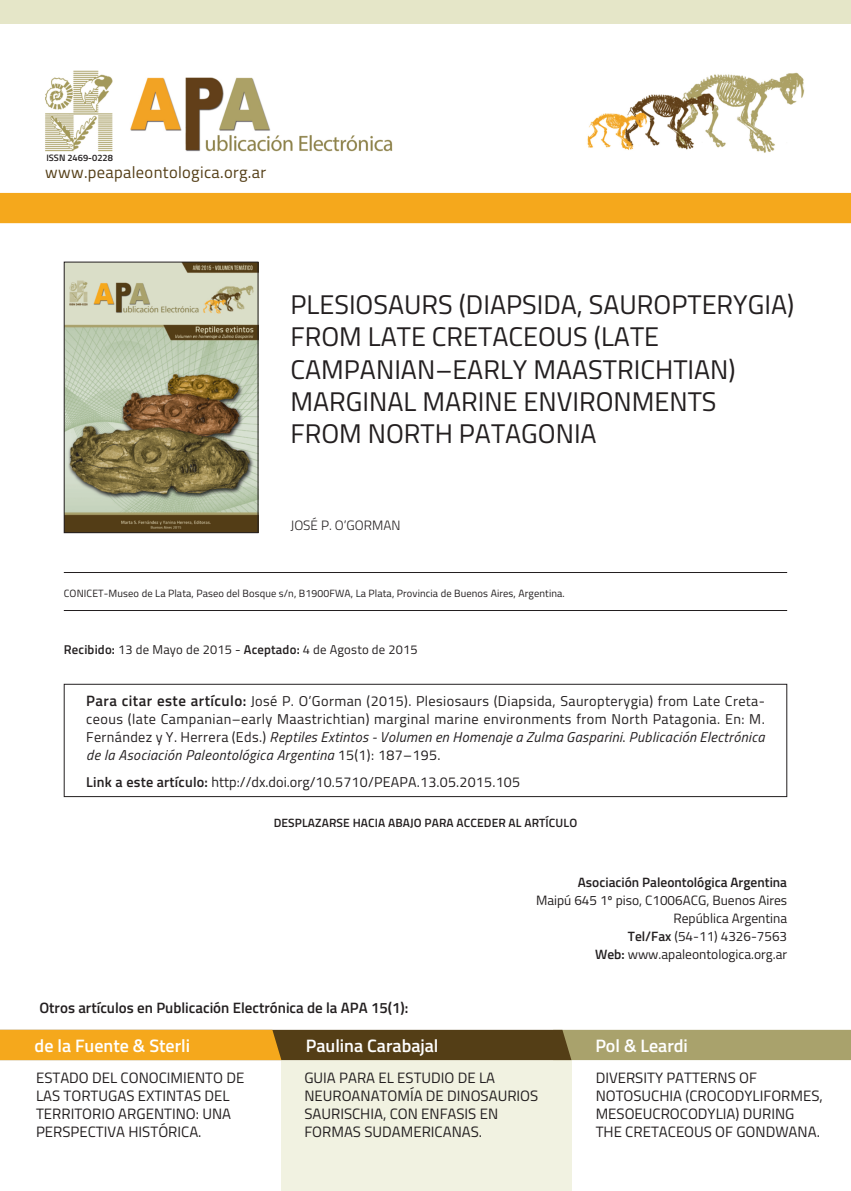
<style>
.page{position:relative;width:851px;height:1191px;background:#fff}
.page>*{position:absolute;margin:0;border:0;box-sizing:border-box;transform-origin:0 0}
.t1{font:27px/32.4px "Titillium";color:#231f20}
.t2{font:600 18px "Titillium";color:#fff}
.t3{font:16.5px "Titillium";letter-spacing:.02em;color:#543e16}
.t4{font:15px/18px "Titillium";color:#231f20}
.t5{font:600 15px "Titillium";color:#231f20}
.t6{font:14.25px/18px "Titillium";letter-spacing:.03em;color:#231f20;text-align:justify}
.t7{font:13.5px/18px "Titillium";color:#231f20;text-align:right}
.t8{font:600 13.5px "Titillium";color:#231f20}
.t9{font:300 13.5px "Titillium";color:#231f20}
.t10{font:12.75px "Titillium";letter-spacing:.015em;color:#231f20}
.t11{font:600 12px "Titillium";letter-spacing:.01em;color:#231f20}
.t12{font:10.5px "Titillium";letter-spacing:.01em;color:#231f20}
.t13{font:600 9.3px "Titillium";color:#231f20}
.s1{font-weight:600}
.s2{font-weight:600;font-size:15px}
.s3{font-style:italic}
</style>
<div class="page">
<div style="left:0;top:0;width:850px;height:23px;background:#e5e6c8"></div>
<div style="left:64px;top:684px;width:723px;height:113px;border:1px solid #231f20"></div>
<div style="left:281px;top:1059px;width:293px;height:132px;background:#f1f2e1"></div>
<div style="left:572px;top:1054px;width:278px;height:137px;background:#fff"></div>
<svg style="left:0;top:1029px;width:850px;height:31px;background:#a68439"></svg>
<div style="left:0;top:193px;width:850px;height:30px;background:#f5a81c"></div>
<hr style="left:64px;top:572px;width:723px;height:1px;background:#231f20">
<hr style="left:64px;top:610px;width:723px;height:1px;background:#231f20">
<img style="left:66px;top:264px;width:190px;height:267px">
<div style="left:64px;top:262px;width:194px;height:271px;border:1px solid #231f20"></div>
<img style="left:45px;top:71px;width:68px;height:81px">
<img style="left:130px;top:77px;width:263px;height:75px">
<img style="left:587px;top:72px;width:218px;height:81px">
<p class="t13" style="left:46px;top:153px;width:68px">ISSN 2469-0228</p>
<p class="t3" style="left:45px;top:163px;width:222px">www.peapaleontologica.org.ar</p>
<h1 class="t1" style="left:290px;top:288px;width:505px">PLESIOSAURS (DIAPSIDA, SAUROPTERYGIA)<br>FROM LATE CRETACEOUS (LATE<br>CAMPANIAN–EARLY MAASTRICHTIAN)<br>MARGINAL MARINE ENVIRONMENTS<br>FROM NORTH PATAGONIA</h1>
<p class="t9" style="left:290px;top:518px;width:111px">JOSÉ P. O’GORMAN</p>
<p class="t12" style="left:64px;top:587px;width:502px">CONICET-Museo de La Plata, Paseo del Bosque s/n, B1900FWA, La Plata, Provincia de Buenos Aires, Argentina.</p>
<p class="t10" style="left:64px;top:642px;width:355px"><span class="s1">Recibido:</span> 13 de Mayo de 2015 - <span class="s1">Aceptado:</span> 4 de Agosto de 2015</p>
<p class="t6" style="left:86px;top:692px;width:680px"><span class="s2">Para citar este artículo:</span> José P. O’Gorman (2015). Plesiosaurs (Diapsida, Sauropterygia) from Late Creta&shy;ceous (late Campanian–early Maastrichtian) marginal marine environments from North Patagonia. En: M.<br>Fernández y Y. Herrera (Eds.) <span class="s3">Reptiles Extintos - Volumen en Homenaje a Zulma Gasparini</span>. <span class="s3">Publicación Electrónica de la Asociación Paleontológica Argentina</span> 15(1): 187–195.</p>
<p class="t6" style="left:86px;top:772px;width:435px"><span class="s1">Link a este artículo:</span> http://dx.doi.org/10.5710/PEAPA.13.05.2015.105</p>
<p class="t11" style="left:274px;top:815px;width:305px">DESPLAZARSE HACIA ABAJO PARA ACCEDER AL ARTÍCULO</p>
<p class="t5" style="left:39px;top:999px;width:370px">Otros artículos en Publicación Electrónica de la APA 15(1):</p>
<p class="t8" style="left:577px;top:874px;width:211px">Asociación Paleontológica Argentina</p>
<p class="t7" style="left:536px;top:891px;width:252px">Maipú 645 1º piso, C1006ACG, Buenos Aires<br>República Argentina<br><span class="s1">Tel/Fax</span> (54-11) 4326-7563<br><span class="s1">Web:</span> www.apaleontologica.org.ar</p>
<p class="t2" style="left:35px;top:1035px;width:157px">de la Fuente &amp; Sterli</p>
<p class="t2" style="left:306px;top:1035px;width:134px">Paulina Carabajal</p>
<p class="t2" style="left:595px;top:1035px;width:94px">Pol &amp; Leardi</p>
<p class="t4" style="left:36px;top:1069px;width:210px">ESTADO DEL CONOCIMIENTO DE<br>LAS TORTUGAS EXTINTAS DEL<br>TERRITORIO ARGENTINO: UNA<br>PERSPECTIVA HISTÓRICA.</p>
<p class="t4" style="left:304px;top:1069px;width:235px">GUIA PARA EL ESTUDIO DE LA<br>NEUROANATOMÍA DE DINOSAURIOS<br>SAURISCHIA, CON ENFASIS EN<br>FORMAS SUDAMERICANAS.</p>
<p class="t4" style="left:595px;top:1069px;width:229px">DIVERSITY PATTERNS OF<br>NOTOSUCHIA (CROCODYLIFORMES,<br>MESOEUCROCODYLIA) DURING<br>THE CRETACEOUS OF GONDWANA.</p>
</div>
